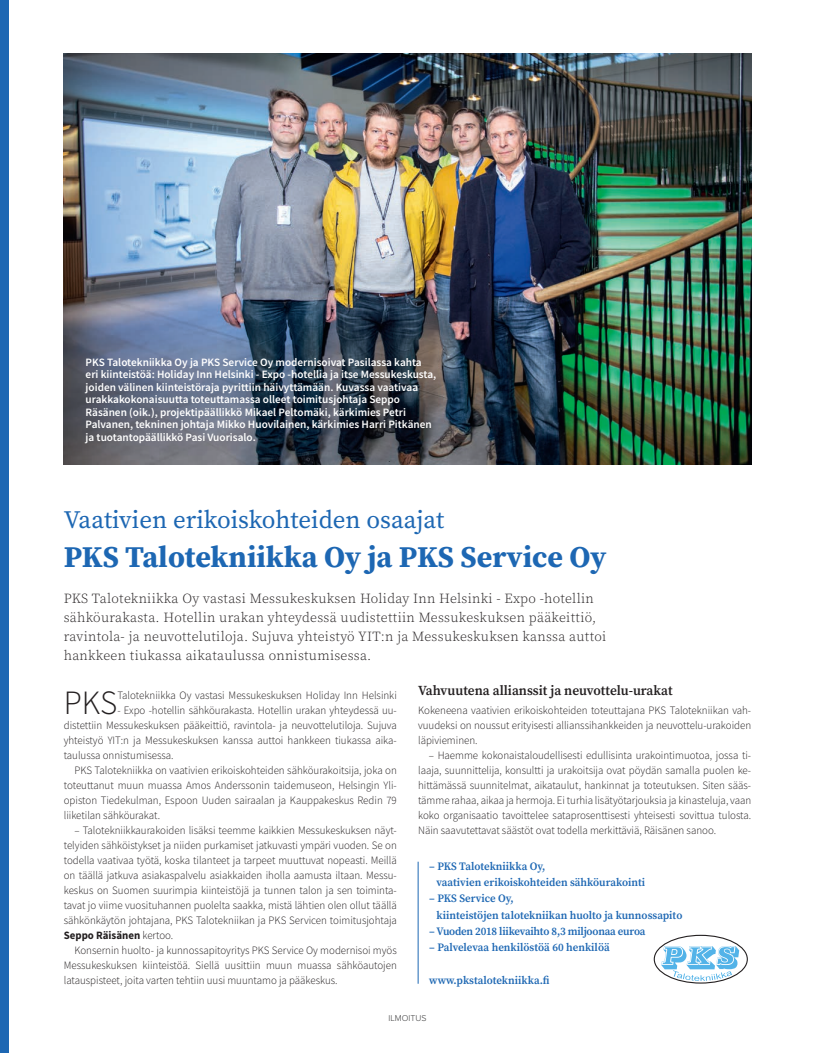
<style>
.page{position:relative;width:815px;height:1053px;background:#fff}
.page>*{position:absolute;margin:0;border:0;box-sizing:border-box;transform-origin:0 0}
.Leipis_artikkeli_sis{font:300 34px "Source Sans Pro";color:#231f20}
.Leipis_artikkeli_sis-2{font:700 30px "Source Serif Pro";color:#1d67b3}
.Leipis_artikkeli_sis-3{font:25px "Source Serif Pro";color:#1d67b3}
.Leipis_artikkeli_sis-4{font:300 13.75px/18.8px "Source Serif Pro";letter-spacing:.02em;color:#231f20}
.Leipis_artikkeli_sis-5{font:600 13.75px "Source Serif Pro";color:#231f20}
.Leipis_artikkeli_sis-6{font:300 11.25px/15px "Source Sans Pro";color:#231f20;text-align:justify}
.Leipis_artikkeli_sis-7{font:600 11.25px/12.5px "Source Sans Pro";color:#fff}
.Leipis_artikkeli_sis-8{font:600 11.25px/16.2px "Source Serif Pro";color:#1d67b3}
.Leipis_artikkeli_sis-9{font:600 11.25px "Source Serif Pro";letter-spacing:-.02em;color:#1d67b3}
.kirjoittaja__kuvaaja{font:300 8.75px "Proxima Nova";color:#3e3e3f}
.s1{font-weight:700}
</style>
<div class="page">
<div style="left:0;top:0;width:8px;height:1052px;background:#1d67b3"></div>
<div style="left:654px;top:934px;width:94px;height:49px;border:1px solid #231f20;border-radius:50%"></div>
<svg style="left:661px;top:945px;width:78px;height:35px"></svg>
<img style="left:64px;top:53px;width:687px;height:412px">
<hr style="left:418px;top:861px;width:1px;height:122px;background:#1d67b3">
<p class="Leipis_artikkeli_sis-7" style="left:86px;top:356px;width:352px">PKS Talotekniikka Oy ja PKS Service Oy modernisoivat Pasilassa kahta eri kiinteistöä: Holiday Inn Helsinki - Expo -hotellia ja itse Messukeskusta, joiden välinen kiinteistöraja pyrittiin häivyttämään. Kuvassa vaativaa urakkakokonaisuutta toteuttamassa olleet toimitusjohtaja Seppo Räsänen (oik.), projektipäällikkö Mikael Peltomäki, kärkimies Petri Palvanen, tekninen johtaja Mikko Huovilainen, kärkimies Harri Pitkänen ja tuotantopäällikkö Pasi Vuorisalo.</p>
<p class="Leipis_artikkeli_sis-3" style="left:64px;top:502px;width:382px">Vaativien erikoiskohteiden osaajat</p>
<p class="Leipis_artikkeli_sis-2" style="left:64px;top:536px;width:544px">PKS Talotekniikka Oy ja PKS Service Oy</p>
<p class="Leipis_artikkeli_sis-4" style="left:64px;top:589px;width:544px">PKS Talotekniikka Oy vastasi Messukeskuksen Holiday Inn Helsinki - Expo -hotellin sähköurakasta. Hotellin urakan yhteydessä uudistettiin Messukeskuksen pääkeittiö, ravintola- ja neuvottelutiloja. Sujuva yhteistyö YIT:n ja Messukeskuksen kanssa auttoi hankkeen tiukassa aikataulussa onnistumisessa.</p>
<p class="Leipis_artikkeli_sis-5" style="left:418px;top:680px;width:256px">Vahvuutena allianssit ja neuvottelu-urakat</p>
<p class="Leipis_artikkeli_sis-6" style="left:418px;top:702px;width:335px">Kokeneena vaativien erikoiskohteiden toteuttajana PKS Talotekniikan vah&shy;vuudeksi on noussut erityisesti allianssihankkeiden ja neuvottelu-urakoiden läpivieminen.</p>
<p class="Leipis_artikkeli_sis-6" style="left:418px;top:747px;width:335px;text-indent:11px">– Haemme kokonaistaloudellisesti edullisinta urakointimuotoa, jossa ti&shy;laaja, suunnittelija, konsultti ja urakoitsija ovat pöydän samalla puolen ke&shy;hittämässä suunnitelmat, aikataulut, hankinnat ja toteutuksen. Siten sääs&shy;tämme rahaa, aikaa ja hermoja. Ei turhia lisätyötarjouksia ja kinasteluja, vaan koko organisaatio tavoittelee sataprosenttisesti yhteisesti sovittua tulosta.<br>Näin saavutettavat säästöt ovat todella merkittäviä, Räisänen sanoo.</p>
<p class="Leipis_artikkeli_sis-8" style="left:437px;top:857px;width:210px;text-indent:-7px">– PKS Talotekniikka Oy,<br>vaativien erikoiskohteiden sähköurakointi</p>
<p class="Leipis_artikkeli_sis-8" style="left:437px;top:890px;width:247px;text-indent:-7px">– PKS Service Oy,<br>kiinteistöjen talotekniikan huolto ja kunnossapito</p>
<p class="Leipis_artikkeli_sis-9" style="left:429px;top:923px;width:218px">– Vuoden 2018 liikevaihto 8,3 miljoonaa euroa</p>
<p class="Leipis_artikkeli_sis-8" style="left:429px;top:939px;width:182px">– Palvelevaa henkilöstöä 60 henkilöä</p>
<p class="Leipis_artikkeli_sis-8" style="left:429px;top:971px;width:122px">www.pkstalotekniikka.fi</p>
<p class="Leipis_artikkeli_sis" style="left:64px;top:681px;width:55px">PKS</p>
<p class="Leipis_artikkeli_sis-6" style="left:117px;top:687px;width:281px">Talotekniikka Oy vastasi Messukeskuksen Holiday Inn Helsinki</p>
<p class="Leipis_artikkeli_sis-6" style="left:64px;top:702px;width:335px;text-indent:54px">- Expo -hotellin sähköurakasta. Hotellin urakan yhteydessä uu&shy;distettiin Messukeskuksen pääkeittiö, ravintola- ja neuvottelutiloja. Sujuva yhteistyö YIT:n ja Messukeskuksen kanssa auttoi hankkeen tiukassa aika&shy;taulussa onnistumisessa.</p>
<p class="Leipis_artikkeli_sis-6" style="left:64px;top:762px;width:335px;text-indent:11px">PKS Talotekniikka on vaativien erikoiskohteiden sähköurakoitsija, joka on toteuttanut muun muassa Amos Anderssonin taidemuseon, Helsingin Yli&shy;opiston Tiedekulman, Espoon Uuden sairaalan ja Kauppakeskus Redin 79 liiketilan sähköurakat.</p>
<p class="Leipis_artikkeli_sis-6" style="left:64px;top:822px;width:335px;text-indent:11px">– Talotekniikkaurakoiden lisäksi teemme kaikkien Messukeskuksen näyt&shy;telyiden sähköistykset ja niiden purkamiset jatkuvasti ympäri vuoden. Se on todella vaativaa työtä, koska tilanteet ja tarpeet muuttuvat nopeasti. Meillä on täällä jatkuva asiakaspalvelu asiakkaiden iholla aamusta iltaan. Messu&shy;keskus on Suomen suurimpia kiinteistöjä ja tunnen talon ja sen toiminta&shy;tavat jo viime vuosituhannen puolelta saakka, mistä lähtien olen ollut täällä sähkönkäytön johtajana, PKS Talotekniikan ja PKS Servicen toimitusjohtaja <span class="s1">Seppo Räisänen</span> kertoo.</p>
<p class="Leipis_artikkeli_sis-6" style="left:64px;top:942px;width:335px;text-indent:11px">Konsernin huolto- ja kunnossapitoyritys PKS Service Oy modernisoi myös Messukeskuksen kiinteistöä. Siellä uusittiin muun muassa sähköautojen latauspisteet, joita varten tehtiin uusi muuntamo ja pääkeskus.</p>
<p class="kirjoittaja__kuvaaja" style="left:389px;top:1011px;width:39px">ILMOITUS</p>
</div>
